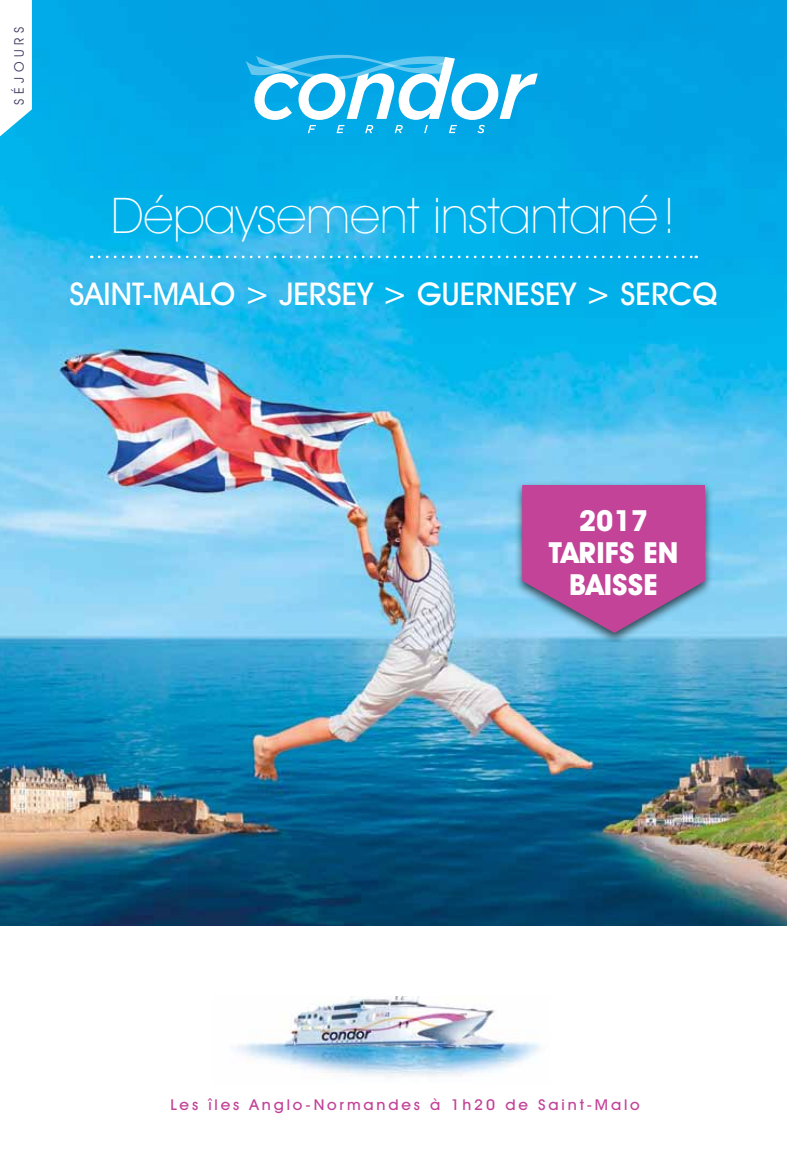
<style>
.page{position:relative;width:787px;height:1170px;background:#fff}
.page>*{position:absolute;margin:0;border:0;box-sizing:border-box;transform-origin:0 0}
.t1{font:200 49.35px "Avant Garde IT Cby BT";color:#fff}
.t2{font:500 31.5px "Avant Garde IT Cby BT";color:#fff}
.t3{font:700 29.25px/31.8px "Avant Garde IT Cby BT";color:#fff;text-align:center}
.t4{font:500 15px "Avant Garde IT Cby BT";letter-spacing:.18em;color:#c24398;scale:1.05 1}
.t5{font:13.35px "Avant Garde IT Cby BT";letter-spacing:.34em;color:#3f3d63}
</style>
<div class="page">
<img style="left:0;top:0;width:787px;height:926px">
<svg style="left:99px;top:255px;width:597px;height:3px;background:#48c4ee"></svg>
<svg style="left:245px;top:55px;width:292px;height:78px"></svg>
<svg style="left:0;top:0;width:32px;height:136px"></svg>
<div style="left:514px;top:481px;width:199px;height:163px;background:#000;opacity:.64"></div>
<svg style="left:522px;top:485px;width:183px;height:148px;background:#b558a3"></svg>
<img style="left:234px;top:996px;width:306px;height:81px">
<p class="t5" style="left:11px;top:105px;width:79px;rotate:-90deg">SÉJOURS</p>
<h1 class="t1" style="left:111px;top:186px;width:566px">Dépaysement instantané!</h1>
<h2 class="t2" style="left:70px;top:274px;width:649px">SAINT-MALO &gt; JERSEY &gt; GUERNESEY &gt; Sercq</h2>
<h3 class="t3" style="left:548px;top:504px;width:131px">2017<br>TARIFS EN<br>BAISSE</h3>
<p class="t4" style="left:170px;top:1095px;width:448px">Les îles Anglo-Normandes à 1h20 de Saint-Malo</p>
</div>
